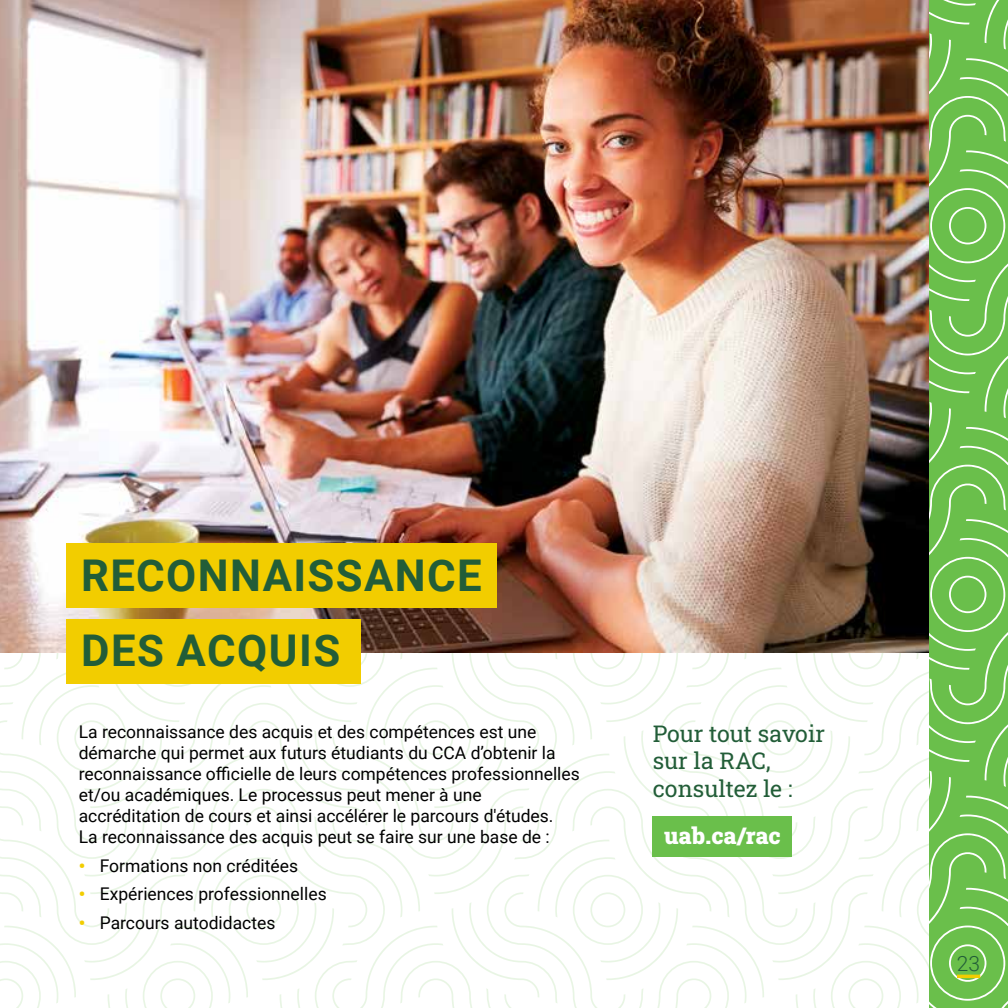
<style>
.page{position:relative;width:1008px;height:1008px;background:#fff}
.page>*{position:absolute;margin:0;border:0;box-sizing:border-box;transform-origin:0 0}
.t1{font:700 43.75px/74.7px "Roboto";letter-spacing:.03em;color:#225d38}
.t2{font:23.1px/27.7px "Roboto Slab";color:#225d38}
.t3{font:900 23.1px "Roboto Slab";color:#fff}
.t4{font:300 21px "Roboto";color:#225d38}
.t5{font:17.5px/21px "Roboto";color:#000}
.s1{font-weight:900;color:#f2cd00}
</style>
<div class="page">
<img style="left:0;top:0;width:1008px;height:1008px">
<div style="left:653px;top:817px;width:139px;height:40px;background:#6abf4b"></div>
<div style="left:66px;top:543px;width:431px;height:65px;background:#f2cd00"></div>
<div style="left:66px;top:619px;width:295px;height:64px;background:#f2cd00"></div>
<hr style="left:957px;top:975px;width:23px;height:3px;background:#f2cd00">
<h1 class="t1" style="left:81px;top:537px;width:402px">RECONNAISSANCE<br>DES ACQUIS</h1>
<p class="t5" style="left:79px;top:720px;width:503px">La reconnaissance des acquis et des compétences est une démarche qui permet aux futurs étudiants du CCA d’obtenir la reconnaissance officielle de leurs compétences professionnelles et/ou académiques. Le processus peut mener à une accréditation de cours et ainsi accélérer le parcours d'études.<br>La reconnaissance des acquis peut se faire sur une base de :</p>
<p class="t5" style="left:79px;top:854px;width:221px"><span class="s1">•</span> Formations non créditées</p>
<p class="t5" style="left:79px;top:883px;width:249px"><span class="s1">•</span> Expériences professionnelles</p>
<p class="t5" style="left:79px;top:912px;width:198px"><span class="s1">•</span> Parcours autodidactes</p>
<h2 class="t2" style="left:653px;top:719px;width:174px">Pour tout savoir sur la RAC, consultez le :</h2>
<h2 class="t3" style="left:664px;top:820px;width:118px">uab.ca/rac</h2>
<p class="t4" style="left:957px;top:949px;width:25px">23</p>
</div>
